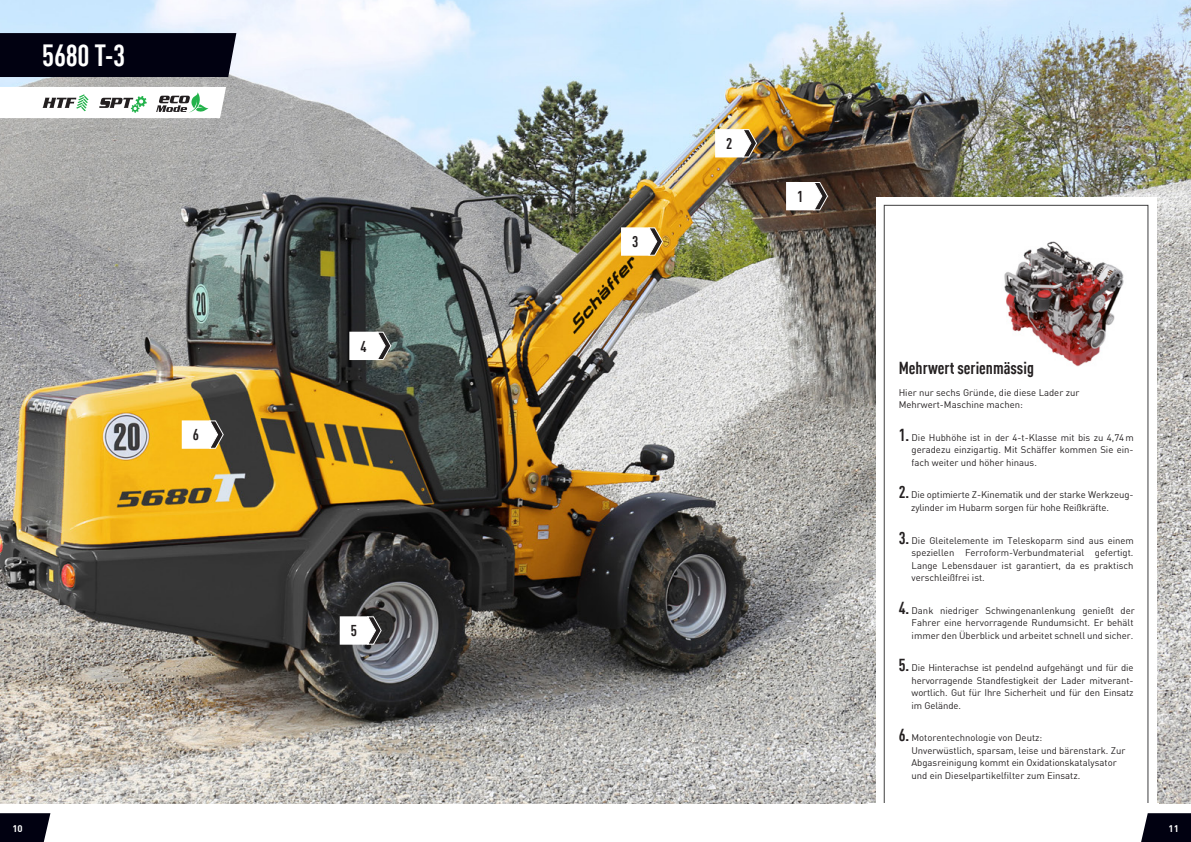
<style>
.page{position:relative;width:1191px;height:842px;background:#fff}
.page>*{position:absolute;margin:0;border:0;box-sizing:border-box;transform-origin:0 0}
.t1{font:700 condensed 30px "DIN Offc Pro";color:#fff}
.t2{font:700 condensed 17px "DIN Offc Pro";color:#231f20}
.t3{font:700 condensed 15.4px "DIN Offc Pro";color:#231f20}
.t4{font:9.5px/12.5px "DIN Offc Pro";color:#231f20}
.t5{font:700 9.5px "DIN Offc Pro";color:#fff}
.s1{font-weight:700;font-stretch:condensed;font-size:17px}
</style>
<div class="page">
<img style="left:0;top:0;width:1191px;height:803px">
<div style="left:876px;top:197px;width:280px;height:612px;background:#fff"></div>
<img style="left:1004px;top:241px;width:120px;height:126px">
<svg style="left:182px;top:420px;width:42px;height:29px"></svg>
<svg style="left:349px;top:331px;width:43px;height:29px"></svg>
<svg style="left:340px;top:615px;width:42px;height:30px"></svg>
<svg style="left:621px;top:226px;width:42px;height:30px"></svg>
<svg style="left:715px;top:128px;width:42px;height:30px"></svg>
<svg style="left:786px;top:181px;width:42px;height:30px"></svg>
<div style="left:0;top:33px;width:238px;height:44px;background:#010111"></div>
<svg style="left:0;top:87px;width:226px;height:31px"></svg>
<svg style="left:0;top:813px;width:50px;height:29px"></svg>
<svg style="left:1141px;top:813px;width:50px;height:29px"></svg>
<h1 class="t1" style="left:42px;top:33px;width:85px">5680 T-3</h1>
<h3 class="t3" style="left:193px;top:423px;width:8px">6</h3>
<h3 class="t3" style="left:360px;top:335px;width:8px">4</h3>
<h3 class="t3" style="left:351px;top:619px;width:8px">5</h3>
<h3 class="t3" style="left:632px;top:230px;width:8px">3</h3>
<h3 class="t3" style="left:726px;top:132px;width:8px">2</h3>
<h3 class="t3" style="left:797px;top:185px;width:8px">1</h3>
<h2 class="t2" style="left:898px;top:356px;width:137px">Mehrwert serienmässig</h2>
<p class="t4" style="left:898px;top:386px;width:182px">Hier nur sechs Gründe, die diese Lader zur<br>Mehrwert-Maschine machen:</p>
<p class="t4" style="left:911px;top:431px;width:224px;text-align:justify;text-indent:-13px"><span class="s1">1.</span> Die Hubhöhe ist in der 4-t-Klasse mit bis zu 4,74m geradezu einzigartig. Mit Schäffer kommen Sie ein&shy;fach weiter und höher hinaus.</p>
<p class="t4" style="left:911px;top:488px;width:224px;text-indent:-12px"><span class="s1">2.</span> Die optimierte Z-Kinematik und der starke Werkzeug&shy;zylinder im Hubarm sorgen für hohe Reißkräfte.</p>
<p class="t4" style="left:911px;top:533px;width:224px;text-align:justify;text-indent:-13px"><span class="s1">3.</span> Die Gleitelemente im Teleskoparm sind aus einem speziellen Ferroform-Verbundmaterial gefertigt.<br>Lange Lebensdauer ist garantiert, da es praktisch verschleißfrei ist.</p>
<p class="t4" style="left:911px;top:603px;width:225px;text-indent:-13px"><span class="s1">4.</span> Dank niedriger Schwingenanlenkung genießt der<br>Fahrer eine hervorragende Rundumsicht. Er behält immer den Überblick und arbeitet schnell und sicher.</p>
<p class="t4" style="left:911px;top:661px;width:223px;text-align:justify;text-indent:-13px"><span class="s1">5.</span> Die Hinterachse ist pendelnd aufgehängt und für die hervorragende Standfestigkeit der Lader mitverant&shy;wortlich. Gut für Ihre Sicherheit und für den Einsatz im Gelände.</p>
<p class="t4" style="left:911px;top:731px;width:215px;text-indent:-13px"><span class="s1">6.</span> Motorentechnologie von Deutz:<br>Unverwüstlich, sparsam, leise und bärenstark. Zur Abgasreinigung kommt ein Oxidationskatalysator und ein Dieselpartikelfilter zum Einsatz.</p>
<p class="t5" style="left:12px;top:821px;width:12px">10</p>
<p class="t5" style="left:1168px;top:821px;width:12px">11</p>
</div>
